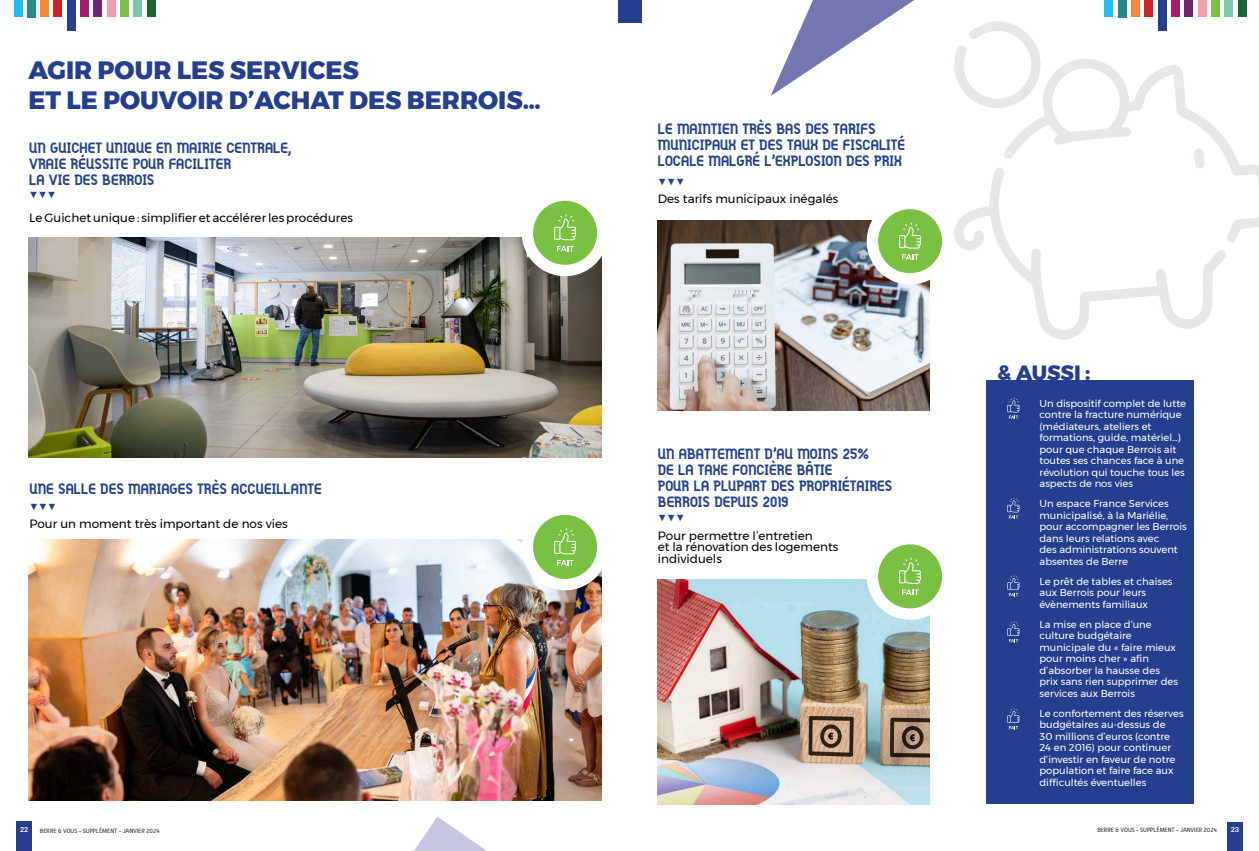
<style>
.page{position:relative;width:1259px;height:851px;background:#fff}
.page>*{position:absolute;margin:0;border:0;box-sizing:border-box;transform-origin:0 0}
.t1{font:800 25px/30px "Montserrat";color:#253f8e}
.t2{font:800 20.6px "Montserrat";color:#253f8e}
.t3{font:15px/16px "Gilbert Bold Preview 4";color:#253f8e}
.t4{font:12px/11.5px "Montserrat";color:#000001}
.t5{font:10px/11.5px "Montserrat";color:#fff}
.t6{font:500 7px "Graphik";color:#fff}
.t7{font:6px "Alwyn";color:#231f20}
</style>
<div class="page">
<div style="left:630px;top:0;width:12px;height:23px;background:#253f8e"></div>
<svg style="left:415px;top:816px;width:71px;height:34px"></svg>
<div style="left:618px;top:0;width:12px;height:23px;background:#253f8e"></div>
<div style="left:16px;top:821px;width:16px;height:29px;background:#253f8e"></div>
<div style="left:1227px;top:821px;width:15px;height:29px;background:#253f8e"></div>
<img style="left:28px;top:539px;width:573px;height:261px">
<img style="left:28px;top:238px;width:573px;height:220px">
<img style="left:658px;top:221px;width:271px;height:189px">
<img style="left:658px;top:579px;width:271px;height:225px">
<div style="left:866px;top:198px;width:87px;height:86px;background:#fff;border-radius:50%"></div>
<div style="left:878px;top:209px;width:64px;height:64px;background:#79c142;border-radius:50%"></div>
<svg style="left:902px;top:254px;width:16px;height:6px"></svg>
<svg style="left:899px;top:222px;width:22px;height:26px"></svg>
<div style="left:522px;top:189px;width:86px;height:87px;background:#fff;border-radius:50%"></div>
<div style="left:533px;top:201px;width:64px;height:64px;background:#79c142;border-radius:50%"></div>
<svg style="left:557px;top:246px;width:17px;height:5px"></svg>
<svg style="left:554px;top:214px;width:22px;height:26px"></svg>
<div style="left:522px;top:503px;width:86px;height:87px;background:#fff;border-radius:50%"></div>
<div style="left:533px;top:515px;width:64px;height:64px;background:#79c142;border-radius:50%"></div>
<svg style="left:557px;top:560px;width:17px;height:5px"></svg>
<svg style="left:554px;top:528px;width:22px;height:26px"></svg>
<div style="left:866px;top:533px;width:87px;height:86px;background:#fff;border-radius:50%"></div>
<div style="left:878px;top:544px;width:64px;height:64px;background:#79c142;border-radius:50%"></div>
<svg style="left:902px;top:589px;width:16px;height:6px"></svg>
<svg style="left:899px;top:557px;width:22px;height:26px"></svg>
<div style="left:987px;top:380px;width:207px;height:423px;background:#253f8e"></div>
<svg style="left:1007px;top:398px;width:12px;height:20px"></svg>
<svg style="left:1007px;top:498px;width:12px;height:20px"></svg>
<svg style="left:1007px;top:575px;width:12px;height:21px"></svg>
<svg style="left:1007px;top:708px;width:12px;height:21px"></svg>
<svg style="left:1007px;top:621px;width:12px;height:21px"></svg>
<div style="left:1117px;top:0;width:9px;height:17px;background:#258988"></div>
<div style="left:1104px;top:0;width:9px;height:16px;background:#1abef0"></div>
<div style="left:1237px;top:0;width:9px;height:16px;background:#1b6533"></div>
<div style="left:1197px;top:0;width:9px;height:16px;background:#f59bac"></div>
<div style="left:1184px;top:0;width:9px;height:16px;background:#6f276e"></div>
<div style="left:1171px;top:0;width:8px;height:16px;background:#ab1c6b"></div>
<div style="left:1157px;top:0;width:9px;height:31px;background:#253f8e"></div>
<div style="left:1131px;top:0;width:8px;height:17px;background:#f58837"></div>
<div style="left:1144px;top:0;width:9px;height:16px;background:#d1232a"></div>
<div style="left:1224px;top:0;width:9px;height:16px;background:#78c9a5"></div>
<div style="left:1211px;top:0;width:8px;height:16px;background:#79c142"></div>
<div style="left:27px;top:0;width:9px;height:17px;background:#258988"></div>
<div style="left:14px;top:0;width:8px;height:16px;background:#1abef0"></div>
<div style="left:147px;top:0;width:8px;height:16px;background:#1b6533"></div>
<div style="left:107px;top:0;width:9px;height:16px;background:#f59bac"></div>
<div style="left:94px;top:0;width:8px;height:16px;background:#6f276e"></div>
<div style="left:80px;top:0;width:9px;height:16px;background:#ab1c6b"></div>
<div style="left:67px;top:0;width:9px;height:31px;background:#253f8e"></div>
<div style="left:40px;top:0;width:9px;height:17px;background:#f58837"></div>
<div style="left:54px;top:0;width:8px;height:16px;background:#d1232a"></div>
<div style="left:134px;top:0;width:8px;height:16px;background:#78c9a5"></div>
<div style="left:120px;top:0;width:9px;height:16px;background:#79c142"></div>
<svg style="left:954px;top:168px;width:272px;height:172px"></svg>
<svg style="left:770px;top:0;width:269px;height:108px"></svg>
<svg style="left:1003px;top:54px;width:256px;height:189px"></svg>
<svg style="left:1194px;top:148px;width:10px;height:21px"></svg>
<p class="t1" style="left:28px;top:55px;width:514px">AGIR POUR LES SERVICES<br>ET LE POUVOIR D’ACHAT DES BERROIS…</p>
<p class="t3" style="left:29px;top:138px;width:264px">UN GUICHET UNIQUE EN MAIRIE CENTRALE,<br>VRAIE RÉUSSITE POUR FACILITER<br>LA VIE DES BERROIS</p>
<p class="t4" style="left:29px;top:212px;width:325px">Le Guichet unique : simplifier et accélérer les procédures</p>
<p class="t3" style="left:29px;top:479px;width:294px">UNE SALLE DES MARIAGES TRÈS ACCUEILLANTE</p>
<p class="t4" style="left:29px;top:518px;width:260px">Pour un moment très important de nos vies</p>
<p class="t3" style="left:658px;top:120px;width:249px">LE MAINTIEN TRÈS BAS DES TARIFS<br>MUNICIPAUX ET DES TAUX DE FISCALITÉ<br>LOCALE MALGRÉ L’EXPLOSION DES PRIX</p>
<p class="t4" style="left:658px;top:193px;width:182px">Des tarifs municipaux inégalés</p>
<p class="t3" style="left:658px;top:444px;width:236px">UN ABATTEMENT D’AU MOINS 25%<br>DE LA TAXE FONCIÈRE BÂTIE<br>POUR LA PLUPART DES PROPRIÉTAIRES<br>BERROIS DEPUIS 2019</p>
<p class="t4" style="left:658px;top:529px;width:156px">Pour permettre l’entretien</p>
<p class="t4" style="left:658px;top:541px;width:182px">et la rénovation des logements individuels</p>
<p class="t2" style="left:997px;top:356px;width:95px">&amp; AUSSI :</p>
<p class="t5" style="left:1039px;top:397px;width:148px">Un dispositif complet de lutte contre la fracture numérique (médiateurs, ateliers et formations, guide, matériel…) pour que chaque Berrois ait toutes ses chances face à une révolution qui touche tous les aspects de nos vies</p>
<p class="t5" style="left:1039px;top:497px;width:149px">Un espace France Services municipalisé, à la Mariélie, pour accompagner les Berrois dans leurs relations avec<br>des administrations souvent absentes de Berre</p>
<p class="t5" style="left:1039px;top:575px;width:134px">Le prêt de tables et chaises aux Berrois pour leurs évènements familiaux</p>
<p class="t5" style="left:1039px;top:618px;width:140px">La mise en place d’une culture budgétaire municipale du « faire mieux pour moins cher » afin d’absorber la hausse des prix sans rien supprimer des services aux Berrois</p>
<p class="t5" style="left:1039px;top:707px;width:146px">Le confortement des réserves budgétaires au-dessus de<br>30 millions d’euros (contre<br>24 en 2016) pour continuer d’investir en faveur de notre population et faire face aux difficultés éventuelles</p>
<p class="t6" style="left:20px;top:824px;width:10px">22</p>
<p class="t7" style="left:40px;top:826px;width:121px">BERRE &amp; VOUS - SUPPLÉMENT - JANVIER 2024</p>
<p class="t7" style="left:1097px;top:826px;width:121px">BERRE &amp; VOUS - SUPPLÉMENT - JANVIER 2024</p>
<p class="t6" style="left:1230px;top:824px;width:10px">23</p>
</div>
